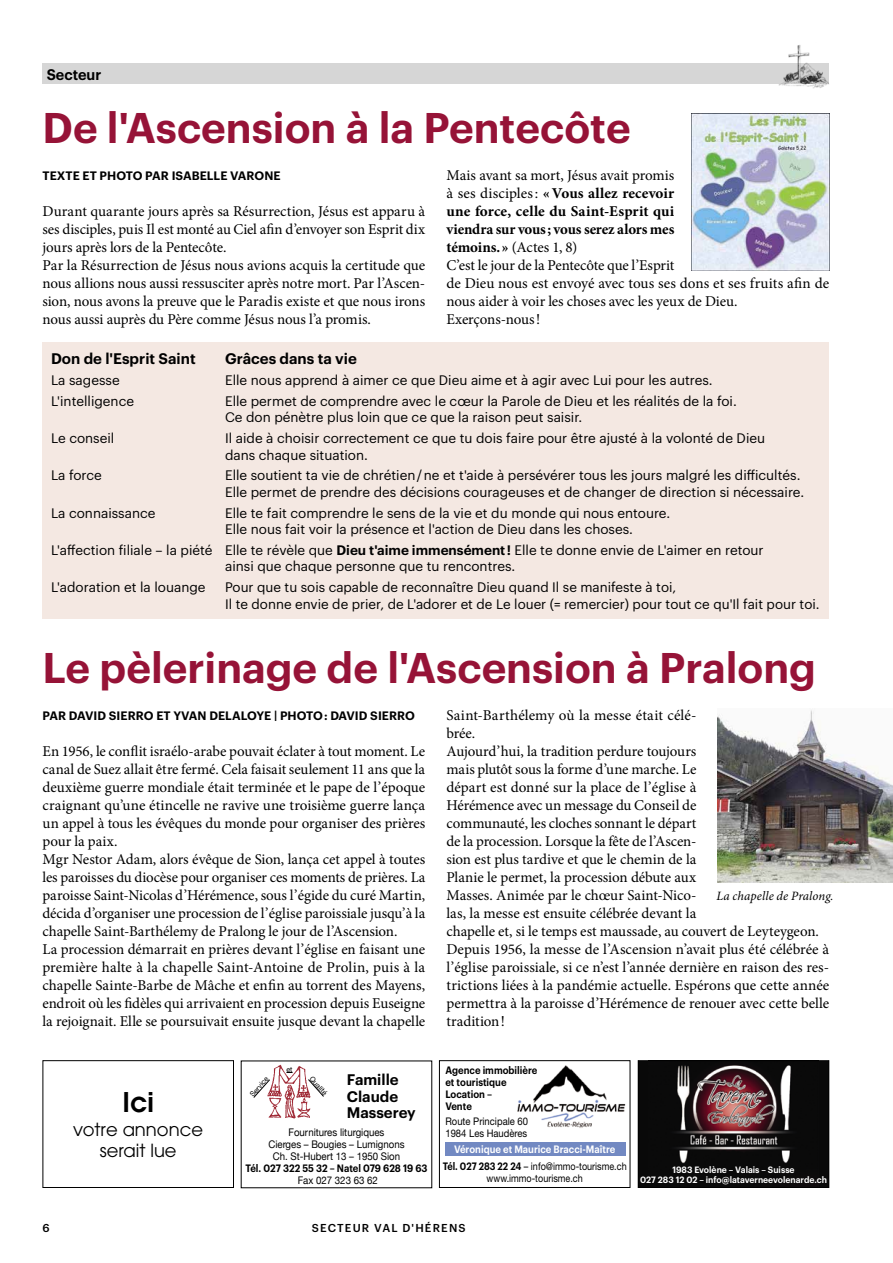
<style>
.page{position:relative;width:893px;height:1263px;background:#fff}
.page>*{position:absolute;margin:0;border:0;box-sizing:border-box;transform-origin:0 0}
.t1{font:600 42px "Graphik";color:#961337}
.t2{font:600 27px "Avant Garde";color:#000}
.t3{font:18px/21px "Avant Garde";color:#000;text-align:center}
.t4{font:15px/18px "Minion Pro";letter-spacing:-.005em;color:#000}
.t5{font:600 15px/16.5px "Graphik";color:#000}
.t6{font:600 15px "Graphik";color:#000;scale:.96 1}
.t7{font:13.5px/16.5px "Graphik";color:#000}
.t8{font:italic 12.75px "Minion Pro";letter-spacing:.01em;color:#000}
.t9{font:600 12px "Graphik";letter-spacing:.005em;color:#000}
.t10{font:500 11.25px "Graphik";letter-spacing:.105em;color:#000}
.t11{font:10.5px/12px "Helvetica Neue";color:#000;text-align:center;scale:.92 1}
.t12{font:600 10.5px/12px "Graphik";color:#000;scale:.9 1}
.t13{font:10.5px/12px "Helvetica Neue";color:#000;text-align:center;scale:.86 1}
.t14{font:10.5px/12px "Helvetica Neue";color:#000;scale:.9 1}
.t15{font:600 10.5px "Graphik";color:#fff;scale:.9 1}
.t16{font:600 9px/10.5px "Graphik";color:#fff;text-align:center;scale:.95 1}
.t17{font:7.2px "Helvetica Neue";color:#000}
.s1{font-weight:700}
.s2{font-weight:600}
.s3{font-family:"Graphik";font-weight:600}
</style>
<div class="page">
<div style="left:43px;top:64px;width:786px;height:20px;background:#d6d6d6"></div>
<img style="left:775px;top:45px;width:54px;height:44px">
<div style="left:638px;top:1061px;width:191px;height:126px;background:#090909"></div>
<img style="left:676px;top:1065px;width:116px;height:99px">
<div style="left:638px;top:1060px;width:191px;height:128px;border:1px solid #000"></div>
<div style="left:439px;top:1060px;width:191px;height:128px;border:1px solid #000"></div>
<img style="left:517px;top:1065px;width:108px;height:63px">
<div style="left:445px;top:1142px;width:180px;height:13px;background:#7289c2"></div>
<img style="left:268px;top:1064px;width:43px;height:55px">
<svg style="left:253px;top:1079px;width:17px;height:19px"></svg>
<svg style="left:308px;top:1079px;width:16px;height:18px"></svg>
<div style="left:43px;top:1060px;width:191px;height:128px;border:1px solid #000"></div>
<img style="left:718px;top:710px;width:175px;height:172px">
<img style="left:691px;top:114px;width:138px;height:156px">
<div style="left:43px;top:342px;width:786px;height:276px;background:#f4e8e2"></div>
<p class="t6" style="left:47px;top:63px;width:58px">Secteur</p>
<h1 class="t1" style="left:43px;top:95px;width:590px">De l'Ascension à la Pentecôte</h1>
<p class="t9" style="left:43px;top:166px;width:240px">TEXTE ET PHOTO PAR ISABELLE VARONE</p>
<p class="t4" style="left:43px;top:202px;width:384px">Durant quarante jours après sa Résurrection, Jésus est apparu à ses disciples, puis Il est monté au Ciel afin d’envoyer son Esprit dix jours après lors de la Pentecôte.<br>Par la Résurrection de Jésus nous avions acquis la certitude que nous allions nous aussi ressusciter après notre mort. Par l’Ascen&shy;sion, nous avons la preuve que le Paradis existe et que nous irons nous aussi auprès du Père comme Jésus nous l’a promis.</p>
<p class="t4" style="left:446px;top:166px;width:384px">Mais avant sa mort, Jésus avait promis<br>à ses disciples: <span class="s1">«Vous allez recevoir<br>une force, celle du Saint-Esprit qui<br>viendra sur vous; vous serez alors mes<br>témoins.»</span> (Actes 1, 8)<br>C’est le jour de la Pentecôte que l’Esprit<br>de Dieu nous est envoyé avec tous ses dons et ses fruits afin de nous aider à voir les choses avec les yeux de Dieu.<br>Exerçons-nous!</p>
<p class="t5" style="left:51px;top:349px;width:146px">Don de l'Esprit Saint</p>
<p class="t5" style="left:225px;top:349px;width:133px">Grâces dans ta vie</p>
<p class="t7" style="left:51px;top:371px;width:70px">La sagesse</p>
<p class="t7" style="left:225px;top:371px;width:489px">Elle nous apprend à aimer ce que Dieu aime et à agir avec Lui pour les autres.</p>
<p class="t7" style="left:51px;top:391px;width:85px">L'intelligence</p>
<p class="t7" style="left:225px;top:391px;width:513px">Elle permet de comprendre avec le cœur la Parole de Dieu et les réalités de la foi.<br>Ce don pénètre plus loin que ce que la raison peut saisir.</p>
<p class="t7" style="left:51px;top:429px;width:65px">Le conseil</p>
<p class="t7" style="left:225px;top:429px;width:542px">Il aide à choisir correctement ce que tu dois faire pour être ajusté à la volonté de Dieu dans chaque situation.</p>
<p class="t7" style="left:51px;top:466px;width:52px">La force</p>
<p class="t7" style="left:225px;top:466px;width:581px">Elle soutient ta vie de chrétien / ne et t'aide à persévérer tous les jours malgré les difficultés.<br>Elle permet de prendre des décisions courageuses et de changer de direction si nécessaire.</p>
<p class="t7" style="left:51px;top:503px;width:106px">La connaissance</p>
<p class="t7" style="left:225px;top:503px;width:447px">Elle te fait comprendre le sens de la vie et du monde qui nous entoure.<br>Elle nous fait voir la présence et l'action de Dieu dans les choses.</p>
<p class="t7" style="left:225px;top:540px;width:540px;text-indent:-174px">L'affection filiale – la piété Elle te révèle que <span class="s2">Dieu t'aime immensément !</span> Elle te donne envie de L'aimer en retour ainsi que chaque personne que tu rencontres.</p>
<p class="t7" style="left:51px;top:578px;width:156px">L'adoration et la louange</p>
<p class="t7" style="left:225px;top:578px;width:596px">Pour que tu sois capable de reconnaître Dieu quand Il se manifeste à toi,<br>Il te donne envie de prier, de L'adorer et de Le louer (= remercier) pour tout ce qu'Il fait pour toi.</p>
<h1 class="t1" style="left:43px;top:635px;width:775px">Le pèlerinage de l'Ascension à Pralong</h1>
<p class="t9" style="left:43px;top:706px;width:374px">PAR DAVID SIERRO ET YVAN DELALOYE | PHOTO : DAVID SIERRO</p>
<p class="t4" style="left:43px;top:742px;width:384px">En 1956, le conflit israélo-arabe pouvait éclater à tout moment. Le canal de Suez allait être fermé. Cela faisait seulement 11 ans que la deuxième guerre mondiale était terminée et le pape de l’époque craignant qu’une étincelle ne ravive une troisième guerre lança un appel à tous les évêques du monde pour organiser des prières pour la paix.<br>Mgr Nestor Adam, alors évêque de Sion, lança cet appel à toutes les paroisses du diocèse pour organiser ces moments de prières. La paroisse Saint-Nicolas d’Hérémence, sous l’égide du curé Martin, décida d’organiser une procession de l’église paroissiale jusqu’à la chapelle Saint-Barthélemy de Pralong le jour de l’Ascension.<br>La procession démarrait en prières devant l’église en faisant une première halte à la chapelle Saint-Antoine de Prolin, puis à la chapelle Sainte-Barbe de Mâche et enfin au torrent des Mayens, endroit où les fidèles qui arrivaient en procession depuis Euseigne la rejoignait. Elle se poursuivait ensuite jusque devant la chapelle</p>
<p class="t4" style="left:446px;top:706px;width:384px">Saint-Barthélemy où la messe était célé-<br>brée.<br>Aujourd’hui, la tradition perdure toujours<br>mais plutôt sous la forme d’une marche. Le<br>départ est donné sur la place de l’église à<br>Hérémence avec un message du Conseil de<br>communauté, les cloches sonnant le départ<br>de la procession. Lorsque la fête de l’Ascen-<br>sion est plus tardive et que le chemin de la<br>Planie le permet, la procession débute aux<br>Masses. Animée par le chœur Saint-Nico-<br>las, la messe est ensuite célébrée devant la<br>chapelle et, si le temps est maussade, au couvert de Leyteygeon.<br>Depuis 1956, la messe de l’Ascension n’avait plus été célébrée à l’église paroissiale, si ce n’est l’année dernière en raison des res&shy;trictions liées à la pandémie actuelle. Espérons que cette année permettra à la paroisse d’Hérémence de renouer avec cette belle tradition!</p>
<p class="t8" style="left:717px;top:887px;width:118px">La chapelle de Pralong.</p>
<h2 class="t2" style="left:123px;top:1085px;width:33px">Ici</h2>
<p class="t3" style="left:73px;top:1119px;width:131px">votre annonce serait lue</p>
<p class="t17" style="left:286px;top:1064px;width:8px">et</p>
<p class="t5" style="left:347px;top:1070px;width:70px">Famille<br>Claude<br>Masserey</p>
<p class="t11" style="left:268px;top:1127px;width:150px">Fournitures liturgiques<br>Cierges – Bougies – Lumignons<br>Ch. St-Hubert 13 – 1950 Sion</p>
<p class="t12" style="left:245px;top:1161px;width:204px">Tél. 027 322 55 32 – Natel 079 628 19 63</p>
<p class="t11" style="left:298px;top:1175px;width:89px">Fax 027 323 63 62</p>
<p class="t17" style="left:247px;top:1092px;width:25px;rotate:-48deg">Service</p>
<p class="t17" style="left:315px;top:1074px;width:24px;rotate:48deg">Qualité</p>
<p class="t12" style="left:445px;top:1063px;width:104px">Agence immobilière et touristique<br>Location –<br>Vente</p>
<p class="t14" style="left:445px;top:1115px;width:93px">Route Principale 60<br>1984 Les Haudères</p>
<p class="t15" style="left:454px;top:1141px;width:181px">Véronique et Maurice Bracci-Maître</p>
<p class="t13" style="left:443px;top:1160px;width:215px"><span class="s3">Tél. 027 283 22 24</span> – info@immo-tourisme.ch www.immo-tourisme.ch</p>
<p class="t16" style="left:640px;top:1163px;width:198px">1983 Evolène – Valais – Suisse<br>027 283 12 02 – info@lataverneevolenarde.ch</p>
<p class="t10" style="left:43px;top:1219px;width:9px">6</p>
<p class="t10" style="left:312px;top:1219px;width:155px">SECTEUR VAL D'HÉRENS</p>
</div>
